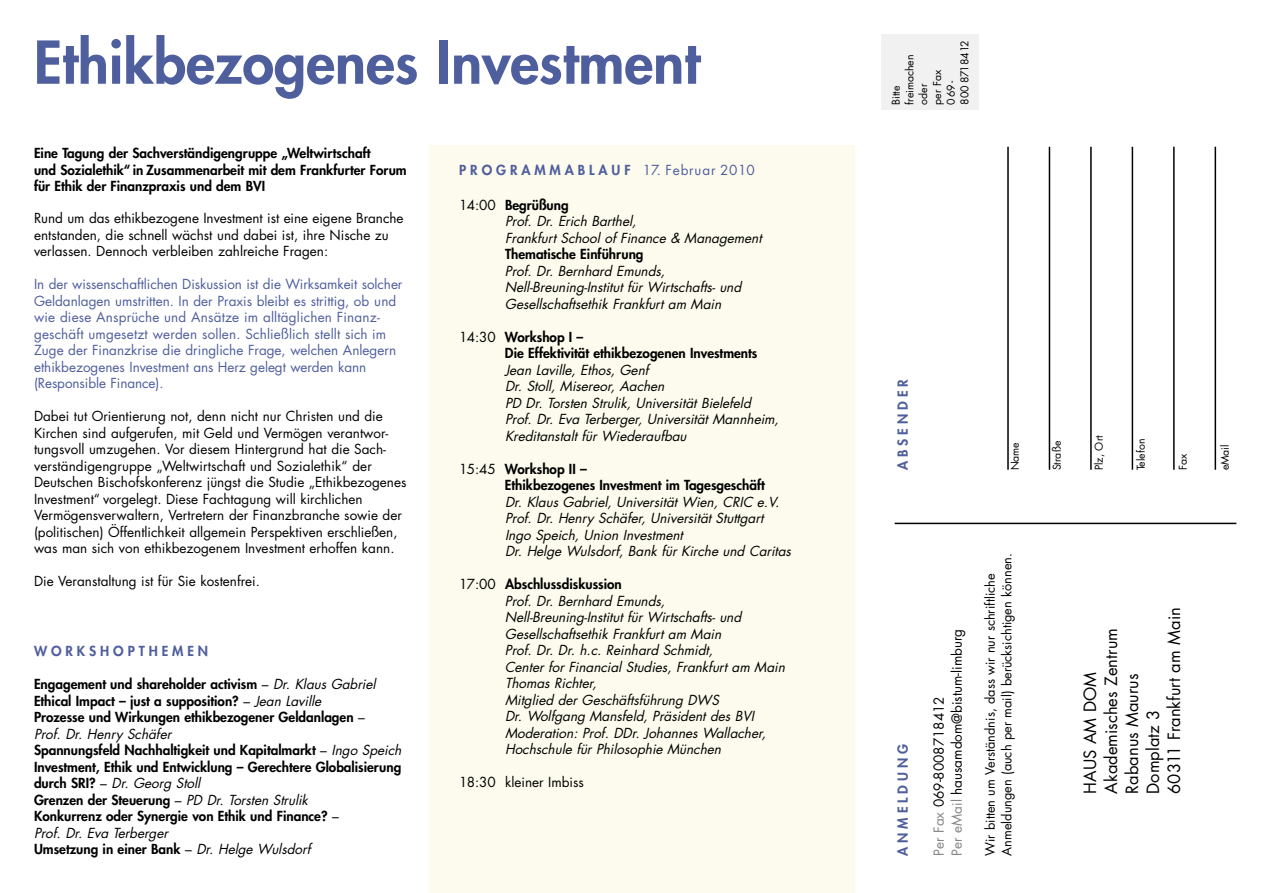
<style>
.page{position:relative;width:1263px;height:893px;background:#fff}
.page>*{position:absolute;margin:0;border:0;box-sizing:border-box;transform-origin:0 0}
.t1{font:800 57.45px "Futura LT";color:#4f5e9d}
.t2{font:16.5px/21px "Futura LT";color:#000}
.t3{font:italic 13.5px/16.5px "Futura LT";color:#000}
.t4{font:13.5px/16.5px "Futura LT";color:#000}
.t5{font:800 13.5px/16.5px "Futura LT";color:#000}
.t6{font:13.5px/16.5px "Futura LT";color:#4f5e9d}
.t7{font:800 13.5px "Futura LT";letter-spacing:.29em;color:#4f5e9d}
.t8{font:12.75px/16.5px "Futura LT";color:#000}
.t9{font:10.5px/13.8px "Futura LT";color:#000}
.s1{font-weight:400}
.s2{font-weight:400;font-style:italic}
.s3{font-style:normal}
.s4{font-weight:800;font-style:normal}
.s5{color:#858585}
</style>
<div class="page">
<div style="left:429px;top:145px;width:426px;height:748px;background:#fcfbed"></div>
<div style="left:881px;top:34px;width:98px;height:75px;background:#f1f1f1"></div>
<svg style="left:1007px;top:146px;width:2px;height:324px"></svg>
<svg style="left:1048px;top:146px;width:3px;height:324px"></svg>
<svg style="left:1090px;top:146px;width:2px;height:324px"></svg>
<svg style="left:1131px;top:146px;width:3px;height:324px"></svg>
<svg style="left:1173px;top:146px;width:2px;height:324px"></svg>
<svg style="left:1214px;top:146px;width:3px;height:324px"></svg>
<svg style="left:894px;top:522px;width:343px;height:3px"></svg>
<h1 class="t1" style="left:34px;top:35px;width:667px">Ethikbezogenes Investment</h1>
<p class="t5" style="left:34px;top:146px;width:374px">Eine Tagung der Sachverständigengruppe „Weltwirtschaft<br>und Sozialethik“ in Zusammenarbeit mit dem Frankfurter Forum für Ethik der Finanzpraxis und dem BVI</p>
<p class="t4" style="left:34px;top:211px;width:371px">Rund um das ethikbezogene Investment ist eine eigene Branche entstanden, die schnell wächst und dabei ist, ihre Nische zu verlassen. Dennoch verbleiben zahlreiche Fragen:</p>
<p class="t6" style="left:34px;top:277px;width:370px">In der wissenschaft lichen Diskussion ist die Wirksamkeit solcher Geldanlagen umstritten. In der Praxis bleibt es strittig, ob und wie diese Ansprüche und Ansätze im all täglichen Finanz - geschäft umgesetzt werden sollen. Schließlich stellt sich im Zuge der Finanz krise die dringliche Frage, welchen An legern ethikbezogenes Investment ans Herz gelegt werden kann (Responsible Finance).</p>
<p class="t4" style="left:34px;top:409px;width:374px">Dabei tut Orientierung not, denn nicht nur Christen und die Kirchen sind aufgerufen, mit Geld und Vermögen verantwor&shy;tungsvoll umzugehen. Vor diesem Hintergrund hat die Sach - verständigengruppe „Weltwirtschaft und Sozialethik“ der Deutschen Bischofs kon fe renz jüngst die Studie „Ethikbezogenes Investment“ vorgelegt. Diese Fachtagung will kirchlichen Vermögensverwaltern, Ver tretern der Finanzbranche sowie der (politischen) Öffentlichkeit allgemein Perspektiven erschließen, was man sich von ethik bezogenem Investment erhoffen kann.</p>
<p class="t4" style="left:34px;top:574px;width:227px">Die Veranstaltung ist für Sie kostenfrei.</p>
<p class="t7" style="left:34px;top:645px;width:176px">WORKSHOPTHEMEN</p>
<p class="t5" style="left:34px;top:677px;width:369px">Engagement und shareholder activism <span class="s1">–</span> <span class="s2">Dr. Klaus Gabriel </span>Ethical Impact – just a supposition? <span class="s1">–</span> <span class="s2">Jean Laville<br></span>Prozesse und Wirkungen ethikbezogener Geldanlagen <span class="s1">–<br></span><span class="s2">Prof. Dr. Henry Schäfer<br></span>Spannungsfeld Nachhaltigkeit und Kapitalmarkt <span class="s1">–</span> <span class="s2">Ingo Speich </span>Investment, Ethik und Entwicklung – Gerechtere Globalisierung durch SRI? <span class="s1">–</span> <span class="s2">Dr. Georg Stoll<br></span>Grenzen der Steuerung <span class="s1">–</span> <span class="s2">PD Dr. Torsten Strulik<br></span>Konkurrenz oder Synergie von Ethik und Finance? <span class="s1">–<br></span><span class="s2">Prof. Dr. Eva Terberger<br></span>Umsetzung in einer Bank <span class="s1">–</span> <span class="s2">Dr. Helge Wulsdorf</span></p>
<p class="t7" style="left:459px;top:164px;width:297px">PROGRAMMABLAUF <span class="s1">17.Februar2010</span></p>
<p class="t3" style="left:505px;top:198px;width:258px;text-indent:-46px"><span class="s3">14:00</span> <span class="s4">Begrüßung<br></span>Prof. Dr. Erich Barthel,<br>Frankfurt School of Finance &amp; Management</p>
<p class="t5" style="left:505px;top:247px;width:140px">Thematische Einführung</p>
<p class="t3" style="left:505px;top:264px;width:238px">Prof. Dr. Bernhard Emunds,<br>Nell-Breuning-Institut für Wirtschafts- und<br>Gesellschaftsethik Frankfurt am Main</p>
<p class="t5" style="left:505px;top:330px;width:254px;text-indent:-46px"><span class="s1">14:30</span> Workshop I –<br>Die Effektivität ethikbezogenen Investments</p>
<p class="t3" style="left:505px;top:363px;width:275px">Jean Laville, Ethos, Genf<br>Dr. Stoll, Misereor, Aachen<br>PD Dr. Torsten Strulik, Universität Bielefeld Prof. Dr. Eva Terberger, Universität Mannheim, Kreditanstalt für Wiederaufbau</p>
<p class="t5" style="left:505px;top:462px;width:261px;text-indent:-46px"><span class="s1">15:45</span> Workshop II –<br>Ethikbezogenes Investment im Tagesgeschäft</p>
<p class="t3" style="left:505px;top:495px;width:287px">Dr. Klaus Gabriel, Universität Wien, CRIC e.V.<br>Prof. Dr. Henry Schäfer, Universität Stuttgart Ingo Speich, Union Investment<br>Dr. Helge Wulsdorf, Bank für Kirche und Caritas</p>
<p class="t3" style="left:505px;top:577px;width:281px;text-indent:-46px"><span class="s3">17:00</span> <span class="s4">Abschlussdiskussion<br></span>Prof. Dr. Bernhard Emunds, Nell-Breuning-Institut für Wirtschafts- und Gesellschaftsethik Frankfurt am Main<br>Prof. Dr. Dr. h.c. Reinhard Schmidt,<br>Center for Financial Studies, Frankfurt am Main Thomas Richter,<br>Mitglied der Geschäftsführung DWS<br>Dr. Wolfgang Mansfeld, Präsident des BVI Moderation: Prof. DDr. Johannes Wallacher, Hochschule für Philosophie München</p>
<p class="t4" style="left:459px;top:775px;width:126px">18:30 kleiner Imbiss</p>
<p class="t9" style="left:890px;top:105px;width:66px;rotate:-90deg">Bitte freimachen oder<br>per Fax<br>069-<br>800 8718412</p>
<p class="t7" style="left:896px;top:470px;width:92px;rotate:-90deg">ABSENDER</p>
<p class="t9" style="left:1009px;top:470px;width:30px;rotate:-90deg">Name</p>
<p class="t9" style="left:1051px;top:470px;width:31px;rotate:-90deg">Straße</p>
<p class="t9" style="left:1093px;top:470px;width:37px;rotate:-90deg">Plz, Ort</p>
<p class="t9" style="left:1135px;top:470px;width:33px;rotate:-90deg">Telefon</p>
<p class="t9" style="left:1177px;top:470px;width:18px;rotate:-90deg">Fax</p>
<p class="t9" style="left:1219px;top:470px;width:28px;rotate:-90deg">eMail</p>
<p class="t7" style="left:896px;top:856px;width:113px;rotate:-90deg">ANMELDUNG</p>
<p class="t4" style="left:931px;top:856px;width:228px;line-height:18px;rotate:-90deg"><span class="s5">Per Fax</span> 069-8008718412<br><span class="s5">Per eMail</span> hausamdom@bistum-limburg</p>
<p class="t8" style="left:983px;top:856px;width:304px;rotate:-90deg">Wir bitten um Verständnis, dass wir nur schriftliche<br>Anmeldungen (auch per mail) berücksichtigen können.</p>
<p class="t2" style="left:1081px;top:794px;width:188px;rotate:-90deg">HAUS AM DOM<br>Akademisches Zentrum<br>Rabanus Maurus<br>Domplatz 3<br>60311 Frankfurt am Main</p>
</div>
